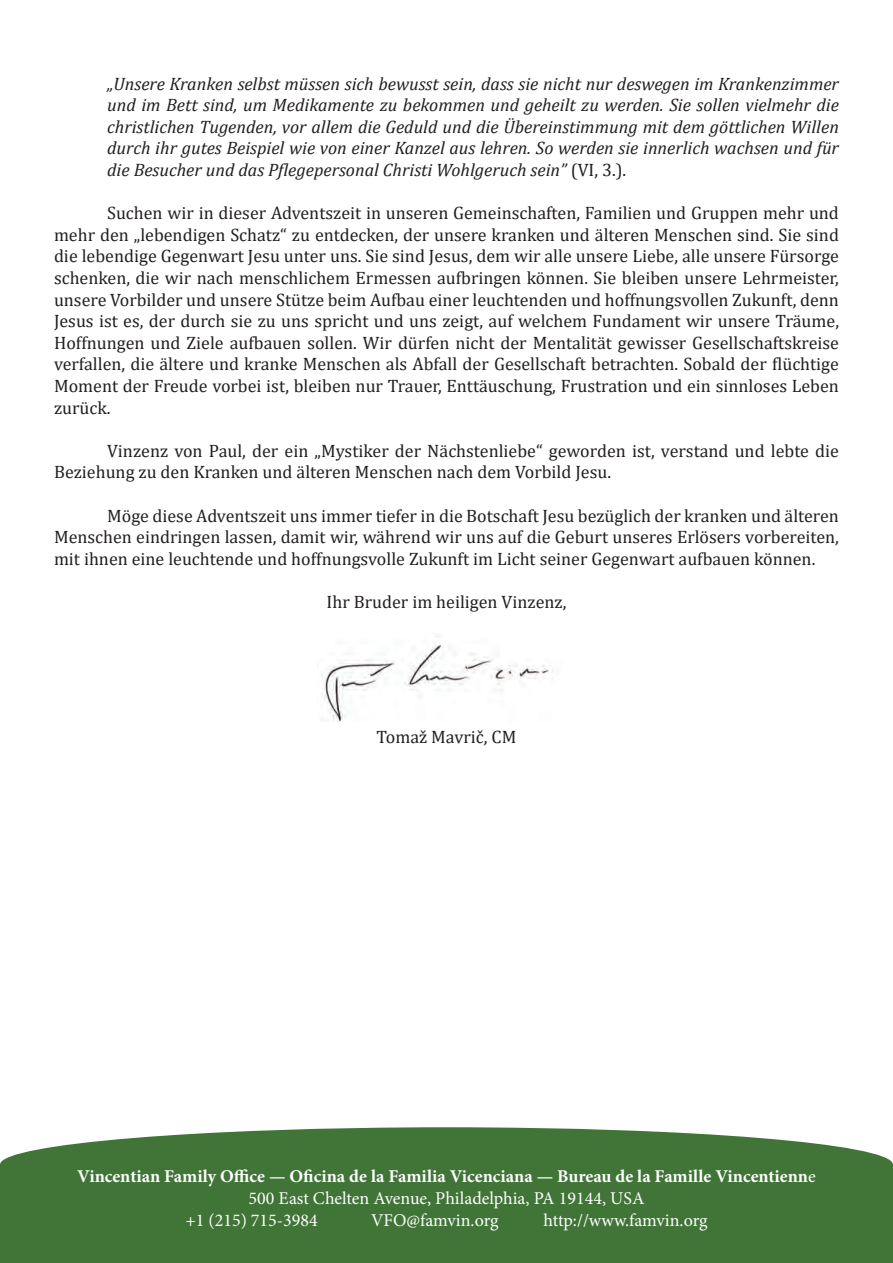
<style>
.page{position:relative;width:893px;height:1263px;background:#fff}
.page>*{position:absolute;margin:0;border:0;box-sizing:border-box;transform-origin:0 0}
.t1{font:18px/21.6px "Cambria";color:#231f20;text-align:justify}
.t2{font:italic 18px/21.6px "Cambria";color:#231f20;text-align:justify}
.t3{font:18px "Minion Pro";color:#fff}
.t4{font:700 18px "Minion Pro";color:#fff}
.s1{font-style:normal}
.s2{font-weight:400}
</style>
<div class="page">
<img style="left:321px;top:635px;width:232px;height:87px">
<div style="left:0;top:1127px;width:893px;height:136px;background:#407537"></div>
<p class="t2" style="left:107px;top:72px;width:733px">„Unsere Kranken selbst müssen sich bewusst sein, dass sie nicht nur deswegen im Krankenzimmer und im Bett sind, um Medikamente zu bekommen und geheilt zu werden. Sie sollen vielmehr die christlichen Tugenden, vor allem die Geduld und die Übereinstimmung mit dem göttlichen Willen durch ihr gutes Beispiel wie von einer Kanzel aus lehren. So werden sie innerlich wachsen und für die Besucher und das Pflegepersonal Christi Wohlgeruch sein” <span class="s1">(VI, 3.).</span></p>
<p class="t1" style="left:54px;top:202px;width:786px;text-indent:53px">Suchen wir in dieser Adventszeit in unseren Gemeinschaften, Familien und Gruppen mehr und mehr den „lebendigen Schatz“ zu entdecken, der unsere kranken und älteren Menschen sind. Sie sind die lebendige Gegenwart Jesu unter uns. Sie sind Jesus, dem wir alle unsere Liebe, alle unsere Fürsorge schenken, die wir nach menschlichem Ermessen aufbringen können. Sie bleiben unsere Lehrmeister, unsere Vorbilder und unsere Stütze beim Aufbau einer leuchtenden und hoffnungsvollen Zukunft, denn Jesus ist es, der durch sie zu uns spricht und uns zeigt, auf welchem Fundament wir unsere Träume, Hoffnungen und Ziele aufbauen sollen. Wir dürfen nicht der Mentalität gewisser Gesellschaftskreise verfallen, die ältere und kranke Menschen als Abfall der Gesellschaft betrachten. Sobald der flüchtige Moment der Freude vorbei ist, bleiben nur Trauer, Enttäuschung, Frustration und ein sinnloses Leben zurück.</p>
<p class="t1" style="left:54px;top:440px;width:786px;text-indent:53px">Vinzenz von Paul, der ein „Mystiker der Nächstenliebe“ geworden ist, verstand und lebte die<br>Beziehung zu den Kranken und älteren Menschen nach dem Vorbild Jesu.</p>
<p class="t1" style="left:54px;top:505px;width:786px;text-indent:53px">Möge diese Adventszeit uns immer tiefer in die Botschaft Jesu bezüglich der kranken und älteren Menschen eindringen lassen, damit wir, während wir uns auf die Geburt unseres Erlösers vorbereiten, mit ihnen eine leuchtende und hoffnungsvolle Zukunft im Licht seiner Gegenwart aufbauen können.</p>
<p class="t1" style="left:327px;top:591px;width:241px">Ihr Bruder im heiligen Vinzenz,</p>
<p class="t1" style="left:377px;top:726px;width:141px">Tomaž Mavrič, CM</p>
<p class="t4" style="left:77px;top:1164px;width:740px">Vincentian Family Office — Oficina de la Familia Vicenciana — Bureau de la Famille Vincentienn<span class="s2">e</span></p>
<p class="t3" style="left:249px;top:1186px;width:397px">500 East Chelten Avenue, Philadelphia, PA 19144, USA</p>
<p class="t3" style="left:185px;top:1208px;width:134px">+1 (215) 715-3984</p>
<p class="t3" style="left:371px;top:1208px;width:129px">VFO@famvin.org</p>
<p class="t3" style="left:544px;top:1208px;width:166px">http://www.famvin.org</p>
</div>
